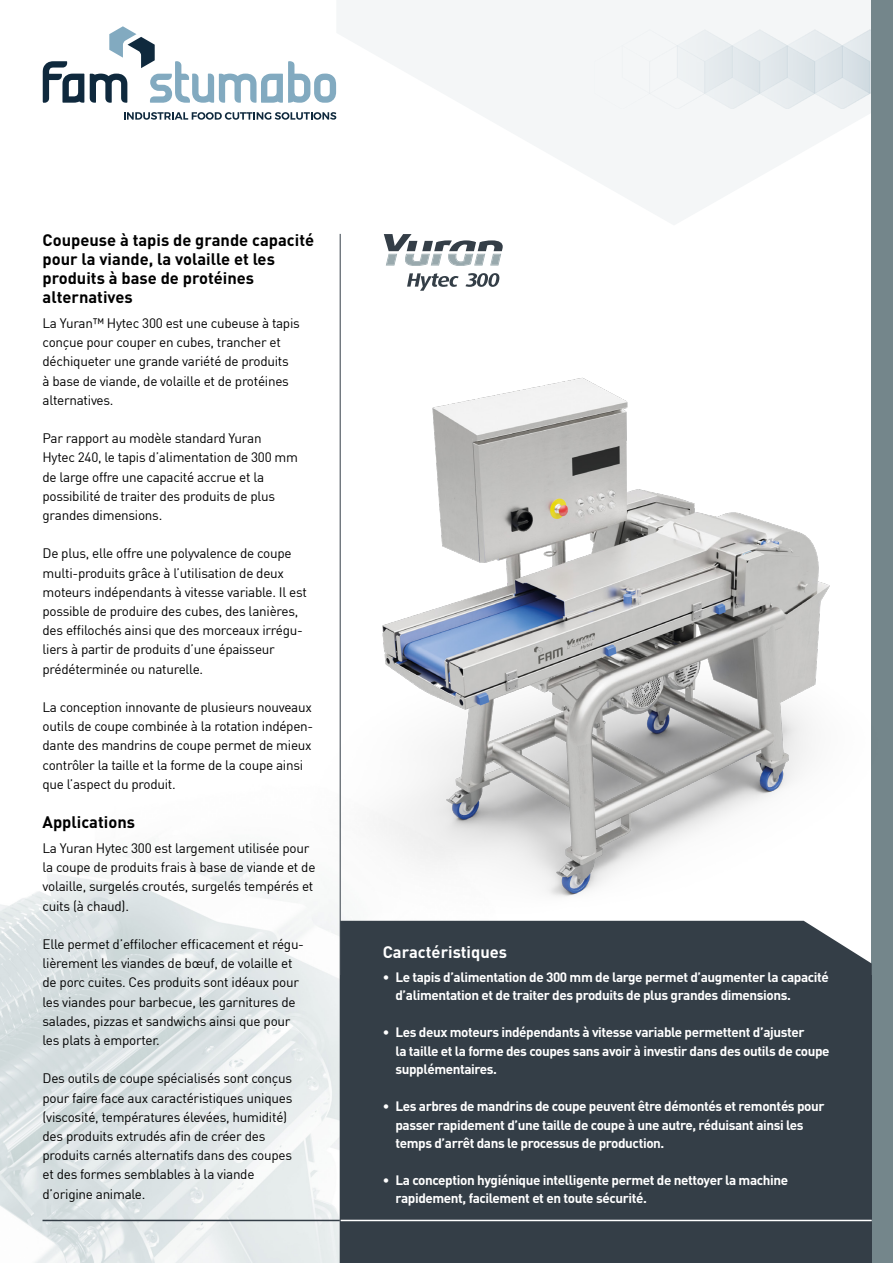
<style>
.page{position:relative;width:893px;height:1263px;background:#fff}
.page>*{position:absolute;margin:0;border:0;box-sizing:border-box;transform-origin:0 0}
.Titel{font:700 16.5px/19.2px "DIN";color:#000}
.Titel_Wit{font:700 16.5px "DIN";color:#fff}
.Txt{font:13.5px/19.2px "DIN";letter-spacing:-.02em;color:#000}
.Txt_Wit{font:700 13.5px/18.5px "DIN";letter-spacing:-.03em;color:#fff}
</style>
<div class="page">
<img style="left:0;top:69px;width:872px;height:1194px">
<svg style="left:336px;top:0;width:536px;height:225px;fill:#f4f6f7"></svg>
<img style="left:594px;top:27px;width:278px;height:81px">
<div style="left:872px;top:0;width:21px;height:1263px;background:#74868b"></div>
<svg style="left:43px;top:61px;width:41px;height:42px"></svg>
<svg style="left:90px;top:26px;width:246px;height:77px"></svg>
<svg style="left:124px;top:112px;width:212px;height:8px"></svg>
<div style="left:340px;top:976px;width:532px;height:287px;background:#343e47"></div>
<hr style="left:43px;top:1220px;width:297px;height:1px;background:#343e47">
<hr style="left:340px;top:1220px;width:532px;height:1px;background:#fff">
<hr style="left:340px;top:234px;width:1px;height:1029px;background:#343e47">
<svg style="left:407px;top:273px;width:52px;height:18px"></svg>
<svg style="left:384px;top:234px;width:119px;height:32px"></svg>
<svg style="left:465px;top:273px;width:34px;height:14px"></svg>
<img style="left:164px;top:310px;width:708px;height:686px">
<p class="Titel" style="left:43px;top:229px;width:273px">Coupeuse à tapis de grande capacité pour la viande, la volaille et les produits à base de protéines alternatives</p>
<p class="Txt" style="left:43px;top:313px;width:259px">La Yuran™ Hytec 300 est une cubeuse à tapis conçue pour couper en cubes, trancher et déchiqueter une grande variété de produits<br>à base de viande, de volaille et de protéines alternatives.</p>
<p class="Txt" style="left:43px;top:428px;width:257px">Par rapport au modèle standard Yuran<br>Hytec 240, le tapis d’alimentation de 300 mm de large offre une capacité accrue et la possibilité de traiter des produits de plus grandes dimensions.</p>
<p class="Txt" style="left:43px;top:544px;width:266px">De plus, elle offre une polyvalence de coupe multi-produits grâce à l’utilisation de deux moteurs indépendants à vitesse variable. Il est possible de produire des cubes, des lanières, des effilochés ainsi que des morceaux irrégu&shy;liers à partir de produits d’une épaisseur prédéterminée ou naturelle.</p>
<p class="Txt" style="left:43px;top:697px;width:272px">La conception innovante de plusieurs nouveaux outils de coupe combinée à la rotation indépen&shy;dante des mandrins de coupe permet de mieux contrôler la taille et la forme de la coupe ainsi que l’aspect du produit.</p>
<p class="Titel" style="left:43px;top:812px;width:94px">Applications</p>
<p class="Txt" style="left:43px;top:838px;width:274px">La Yuran Hytec 300 est largement utilisée pour la coupe de produits frais à base de viande et de volaille, surgelés croutés, surgelés tempérés et cuits (à chaud).</p>
<p class="Txt" style="left:43px;top:934px;width:263px">Elle permet d’effilocher efficacement et régu&shy;lièrement les viandes de bœuf, de volaille et de porc cuites. Ces produits sont idéaux pour les viandes pour barbecue, les garnitures de salades, pizzas et sandwichs ainsi que pour les plats à emporter.</p>
<p class="Txt" style="left:43px;top:1069px;width:251px">Des outils de coupe spécialisés sont conçus pour faire face aux caractéristiques uniques (viscosité, températures élevées, humidité) des produits extrudés afin de créer des produits carnés alternatifs dans des coupes et des formes semblables à la viande d’origine animale.</p>
<p class="Titel_Wit" style="left:383px;top:941px;width:126px">Caractéristiques</p>
<p class="Txt_Wit" style="left:395px;top:967px;width:435px;text-indent:-13px">• Le tapis d’alimentation de 300 mm de large permet d’augmenter la capacité d’alimentation et de traiter des produits de plus grandes dimensions.</p>
<p class="Txt_Wit" style="left:395px;top:1023px;width:436px;text-indent:-13px">• Les deux moteurs indépendants à vitesse variable permettent d’ajuster<br>la taille et la forme des coupes sans avoir à investir dans des outils de coupe supplémentaires.</p>
<p class="Txt_Wit" style="left:395px;top:1096px;width:431px;text-indent:-13px">• Les arbres de mandrins de coupe peuvent être démontés et remontés pour passer rapidement d’une taille de coupe à une autre, réduisant ainsi les temps d’arrêt dans le processus de production.</p>
<p class="Txt_Wit" style="left:395px;top:1170px;width:394px;text-indent:-13px">• La conception hygiénique intelligente permet de nettoyer la machine rapidement, facilement et en toute sécurité.</p>
</div>
